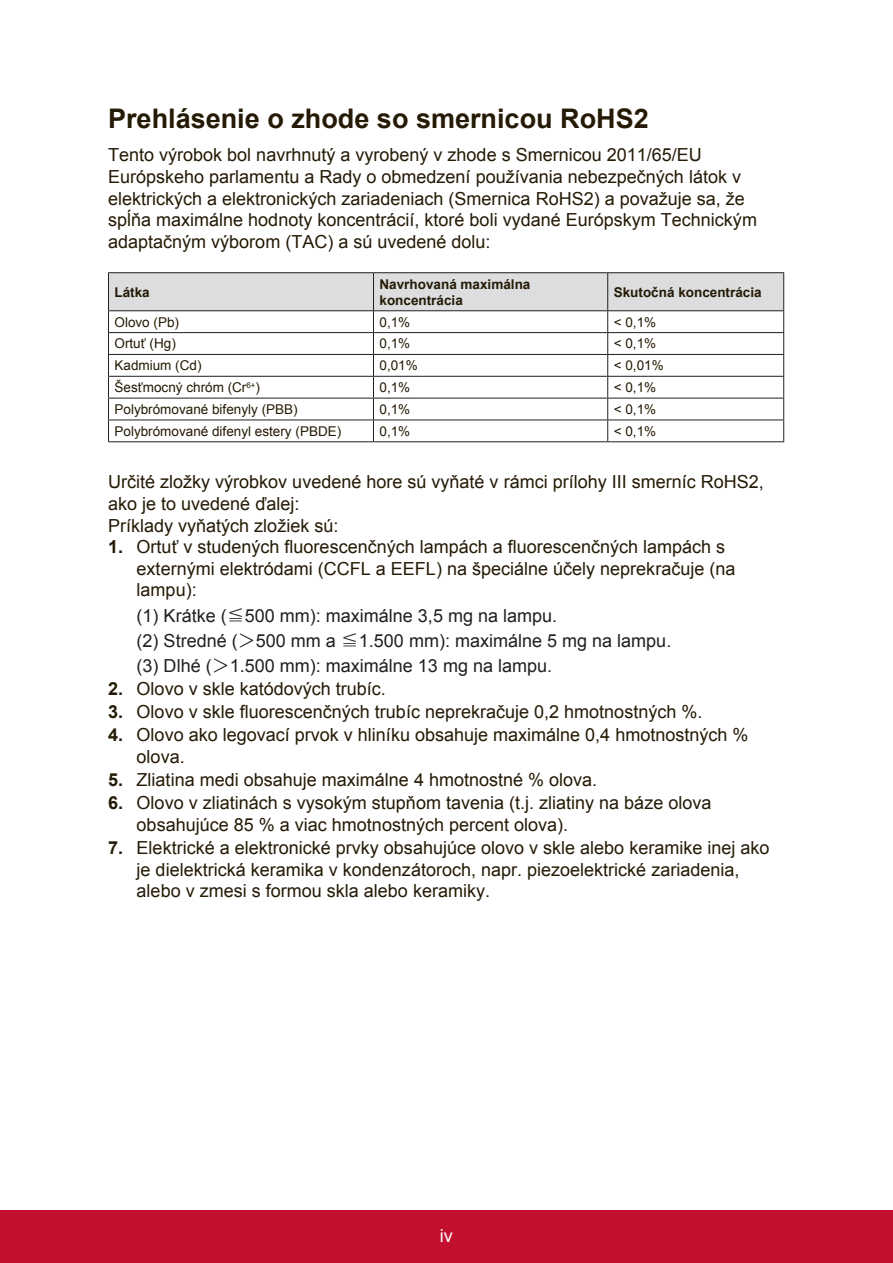
<style>
.page{position:relative;width:893px;height:1263px;background:#fff}
.page>*{position:absolute;margin:0;border:0;box-sizing:border-box;transform-origin:0 0}
.t1{font:700 27px "Arial";color:#251a05}
.t2{font:18px/21.6px "Arial";color:#251a05}
.t3{font:18px/25.2px "Arial";color:#231f20}
.t4{font:18px "Arial";color:#fff}
.t5{font:13.5px "Arial";color:#251a05}
.t6{font:700 13.5px/16.2px "Arial";color:#251a05}
.s1{font-weight:700}
.s2{font-family:"Adobe Ming Std";font-weight:300}
</style>
<div class="page">
<div style="left:0;top:1210px;width:892px;height:53px;background:#c3102f"></div>
<hr style="left:108px;top:272px;width:265px;height:1px;background:#231f20">
<hr style="left:373px;top:272px;width:234px;height:1px;background:#231f20">
<hr style="left:607px;top:272px;width:176px;height:1px;background:#231f20">
<svg style="left:108px;top:273px;width:676px;height:168px"></svg>
<hr style="left:108px;top:441px;width:265px;height:1px;background:#231f20">
<hr style="left:373px;top:441px;width:234px;height:1px;background:#231f20">
<hr style="left:607px;top:441px;width:176px;height:1px;background:#231f20">
<h1 class="t1" style="left:108px;top:100px;width:542px">Prehlásenie o zhode so smernicou RoHS2</h1>
<p class="t2" style="left:108px;top:144px;width:650px">Tento výrobok bol navrhnutý a vyrobený v zhode s Smernicou 2011/65/EU Európskeho parlamentu a Rady o obmedzení používania nebezpečných látok v elektrických a elektronických zariadeniach (Smernica RoHS2) a považuje sa, že spĺňa maximálne hodnoty koncentrácií, ktoré boli vydané Európskym Technickým adaptačným výborom (TAC) a sú uvedené dolu:</p>
<p class="t6" style="left:114px;top:284px;width:37px">Látka</p>
<p class="t6" style="left:379px;top:276px;width:152px">Navrhovaná maximálna koncentrácia</p>
<p class="t6" style="left:613px;top:284px;width:149px">Skutočná koncentrácia</p>
<p class="t5" style="left:114px;top:313px;width:66px">Olovo (Pb)</p>
<p class="t5" style="left:379px;top:313px;width:32px">0,1%</p>
<p class="t5" style="left:613px;top:313px;width:44px">&lt; 0,1%</p>
<p class="t5" style="left:114px;top:335px;width:63px">Ortuť (Hg)</p>
<p class="t5" style="left:379px;top:335px;width:32px">0,1%</p>
<p class="t5" style="left:613px;top:335px;width:44px">&lt; 0,1%</p>
<p class="t5" style="left:114px;top:357px;width:89px">Kadmium (Cd)</p>
<p class="t5" style="left:379px;top:357px;width:40px">0,01%</p>
<p class="t5" style="left:613px;top:357px;width:51px">&lt; 0,01%</p>
<p class="t5" style="left:114px;top:378px;width:147px">Šesťmocný chróm (Cr<sup>6+</sup>)</p>
<p class="t5" style="left:379px;top:378px;width:32px">0,1%</p>
<p class="t5" style="left:613px;top:378px;width:44px">&lt; 0,1%</p>
<p class="t5" style="left:114px;top:400px;width:185px">Polybrómované bifenyly (PBB)</p>
<p class="t5" style="left:379px;top:400px;width:32px">0,1%</p>
<p class="t5" style="left:613px;top:400px;width:44px">&lt; 0,1%</p>
<p class="t5" style="left:114px;top:422px;width:228px">Polybrómované difenyl estery (PBDE)</p>
<p class="t5" style="left:379px;top:422px;width:32px">0,1%</p>
<p class="t5" style="left:613px;top:422px;width:44px">&lt; 0,1%</p>
<p class="t2" style="left:108px;top:471px;width:657px">Určité zložky výrobkov uvedené hore sú vyňaté v rámci prílohy III smerníc RoHS2, ako je to uvedené ďalej:<br>Príklady vyňatých zložiek sú:</p>
<p class="t2" style="left:136px;top:536px;width:600px;text-indent:-28px"><span class="s1">1.</span> Ortuť v studených fluorescenčných lampách a fluorescenčných lampách s externými elektródami (CCFL a EEFL) na špeciálne účely neprekračuje (na lampu):</p>
<p class="t3" style="left:136px;top:603px;width:536px">(1) Krátke (<span class="s2">≦</span>500 mm): maximálne 3,5 mg na lampu.<br>(2) Stredné (<span class="s2">＞</span>500 mm a <span class="s2">≦</span>1.500 mm): maximálne 5 mg na lampu. (3) Dlhé (<span class="s2">＞</span>1.500 mm): maximálne 13 mg na lampu.</p>
<p class="t2" style="left:108px;top:678px;width:279px"><span class="s1">2.</span> Olovo v skle katódových trubíc.</p>
<p class="t2" style="left:108px;top:701px;width:595px"><span class="s1">3.</span> Olovo v skle fluorescenčných trubíc neprekračuje 0,2 hmotnostných %.</p>
<p class="t2" style="left:136px;top:724px;width:613px;text-indent:-28px"><span class="s1">4.</span> Olovo ako legovací prvok v hliníku obsahuje maximálne 0,4 hmotnostných % olova.</p>
<p class="t2" style="left:108px;top:769px;width:490px"><span class="s1">5.</span> Zliatina medi obsahuje maximálne 4 hmotnostné % olova.</p>
<p class="t2" style="left:136px;top:792px;width:576px;text-indent:-28px"><span class="s1">6.</span> Olovo v zliatinách s vysokým stupňom tavenia (t.j. zliatiny na báze olova obsahujúce 85 % a viac hmotnostných percent olova).</p>
<p class="t2" style="left:136px;top:837px;width:634px;text-indent:-28px"><span class="s1">7.</span> Elektrické a elektronické prvky obsahujúce olovo v skle alebo keramike inej ako je dielektrická keramika v kondenzátoroch, napr. piezoelektrické zariadenia, alebo v zmesi s formou skla alebo keramiky.</p>
<p class="t4" style="left:440px;top:1223px;width:14px">iv</p>
</div>
